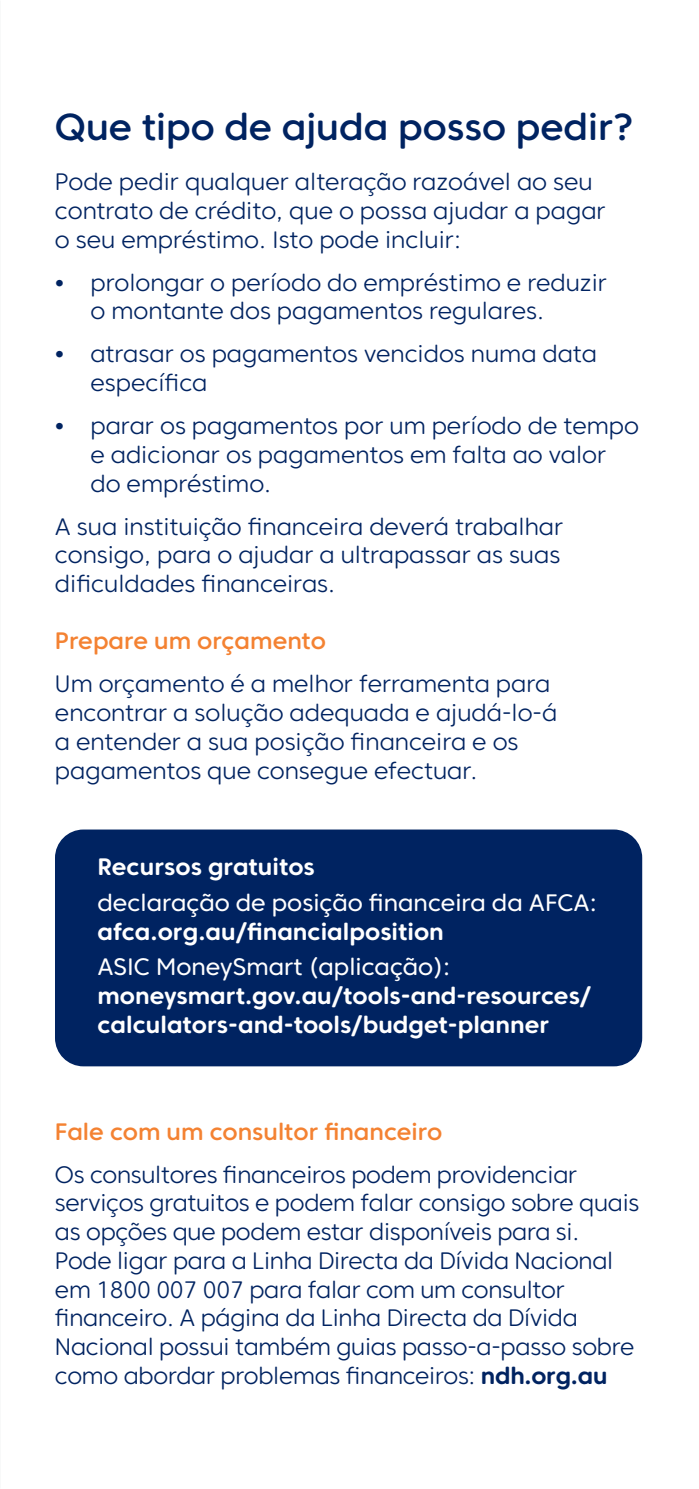
<style>
.page{position:relative;width:699px;height:1489px;background:#fff}
.page>*{position:absolute;margin:0;border:0;box-sizing:border-box;transform-origin:0 0}
.t1{font:500 37.5px "Core Sans CR 55";color:#002361}
.t2{font:300 23.75px/28.8px "Core Sans CR 35";color:#002361}
.t3{font:700 23.75px/28.8px "Core Sans CR 65";color:#fff}
.t4{font:23.75px "Core Sans CR 45";color:#fff}
.t5{font:500 23.75px "Core Sans CR 55";color:#f48232}
.s1{font-family:"Core Sans CR 65";font-weight:700}
</style>
<div class="page">
<div style="left:55px;top:829px;width:586px;height:237px;background:#002361;border-radius:28px"></div>
<h1 class="t1" style="left:55px;top:104px;width:580px">Que tipo de ajuda posso pedir?</h1>
<p class="t2" style="left:55px;top:167px;width:552px">Pode pedir qualquer alteração razoável ao seu contrato de crédito, que o possa ajudar a pagar o seu empréstimo. Isto pode incluir:</p>
<p class="t2" style="left:90px;top:268px;width:517px;text-indent:-35px"><span class="s1">•</span> prolongar o período do empréstimo e reduzir o montante dos pagamentos regulares.</p>
<p class="t2" style="left:90px;top:339px;width:507px;text-indent:-35px"><span class="s1">•</span> atrasar os pagamentos vencidos numa data específica</p>
<p class="t2" style="left:90px;top:411px;width:549px;text-indent:-35px"><span class="s1">•</span> parar os pagamentos por um período de tempo e adicionar os pagamentos em falta ao valor do empréstimo.</p>
<p class="t2" style="left:55px;top:511px;width:509px">A sua instituição financeira deverá trabalhar consigo, para o ajudar a ultrapassar as suas dificuldades financeiras.</p>
<p class="t5" style="left:55px;top:626px;width:272px">Prepare um orçamento</p>
<p class="t2" style="left:55px;top:669px;width:503px">Um orçamento é a melhor ferramenta para encontrar a solução adequada e ajudá-lo-á a entender a sua posição financeira e os pagamentos que consegue efectuar.</p>
<p class="t3" style="left:97px;top:852px;width:219px">Recursos gratuitos</p>
<p class="t4" style="left:97px;top:887px;width:500px">declaração de posição financeira da AFCA:</p>
<p class="t3" style="left:97px;top:916px;width:347px">afca.org.au/financialposition</p>
<p class="t4" style="left:97px;top:952px;width:354px">ASIC MoneySmart (aplicação):</p>
<p class="t3" style="left:97px;top:981px;width:495px">moneysmart.gov.au/tools-and-resources/ calculators-and-tools/budget-planner</p>
<p class="t5" style="left:55px;top:1116px;width:388px">Fale com um consultor financeiro</p>
<p class="t2" style="left:55px;top:1159px;width:585px">Os consultores financeiros podem providenciar serviços gratuitos e podem falar consigo sobre quais as opções que podem estar disponíveis para si.<br>Pode ligar para a Linha Directa da Dívida Nacional em 1800 007 007 para falar com um consultor financeiro. A página da Linha Directa da Dívida Nacional possui também guias passo-a-passo sobre como abordar problemas financeiros: <span class="s1">ndh.org.au</span></p>
</div>
